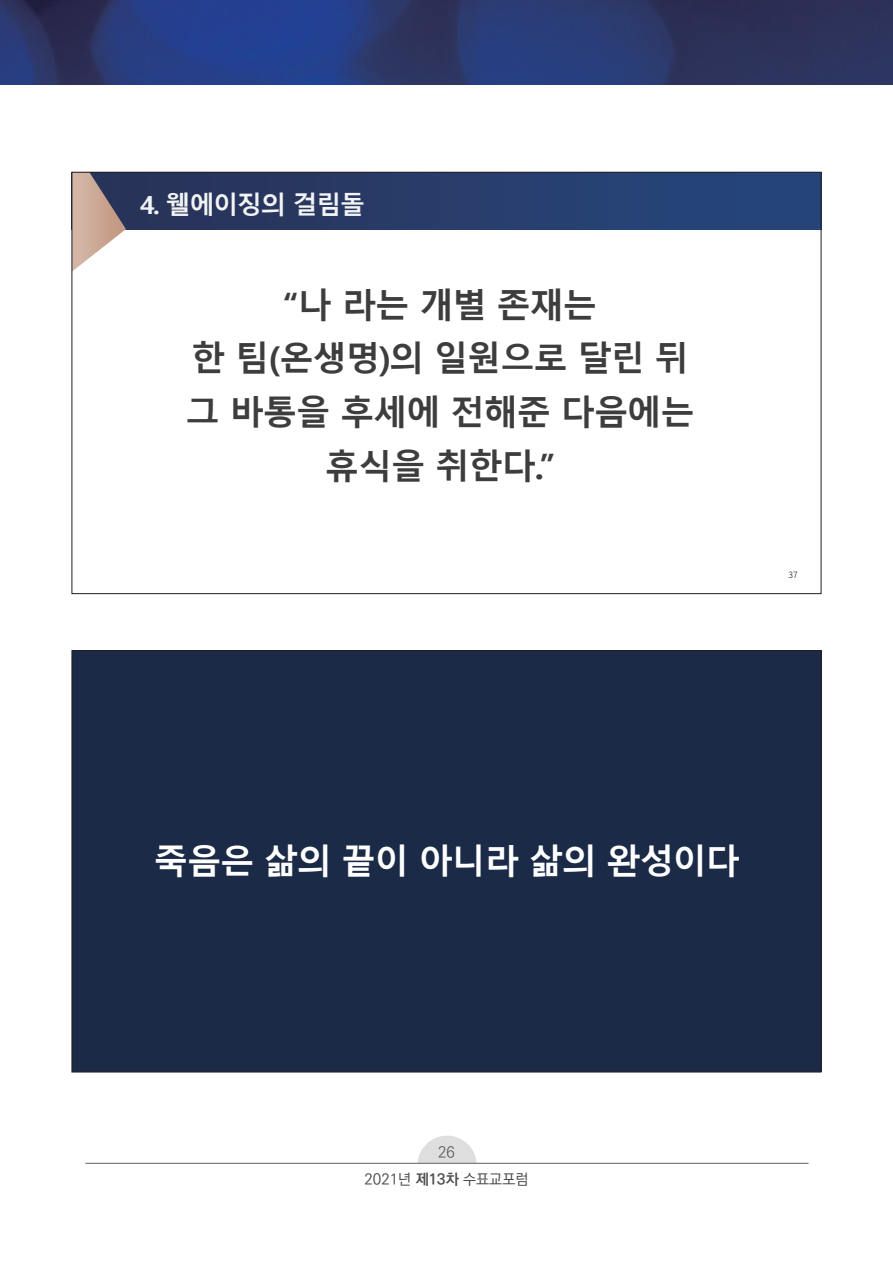
<style>
.page{position:relative;width:893px;height:1263px;background:#fff}
.page>*{position:absolute;margin:0;border:0;box-sizing:border-box;transform-origin:0 0}
.t1{font:700 34.35px/53.6px "Malgun Gothic";letter-spacing:-.035em;color:#3d3d3e;text-align:center}
.t2{font:700 34.35px "Malgun Gothic";letter-spacing:-.035em;color:#fff}
.t3{font:700 25.05px "Malgun Gothic";letter-spacing:-.05em;color:#f2f3f4}
.t4{font:500 15px "Ko Pub World Dotum";color:#4e4f50}
.t5{font:300 15px "Ko Pub World Dotum";color:#4e4f50}
.t6{font:300 8.55px "Noto Sans KR";color:#09041f}
.s1{font-weight:700}
</style>
<div class="page">
<img style="left:0;top:0;width:893px;height:84px">
<svg style="left:417px;top:1136px;width:60px;height:27px"></svg>
<hr style="left:86px;top:1163px;width:723px;height:1px;background:#606264">
<div style="left:72px;top:172px;width:749px;height:57px;background:linear-gradient(to right,#293155,#26477e)"></div>
<svg style="left:74px;top:174px;width:52px;height:96px"></svg>
<div style="left:72px;top:651px;width:749px;height:421px;background:#1b2b47"></div>
<p class="t3" style="left:140px;top:190px;width:227px">4. 웰에이징의 걸림돌</p>
<p class="t1" style="left:186px;top:279px;width:511px">“나 라는 개별 존재는<br>한 팀(온생명)의 일원으로 달린 뒤 그 바통을 후세에 전해준 다음에는 휴식을 취한다.”</p>
<p class="t6" style="left:789px;top:570px;width:11px">37</p>
<p class="t2" style="left:154px;top:841px;width:588px">죽음은 삶의 끝이 아니라 삶의 완성이다</p>
<p class="t5" style="left:438px;top:1142px;width:18px">26</p>
<p class="t4" style="left:364px;top:1169px;width:166px">2021년 <span class="s1">제13차</span> 수표교포럼</p>
</div>
